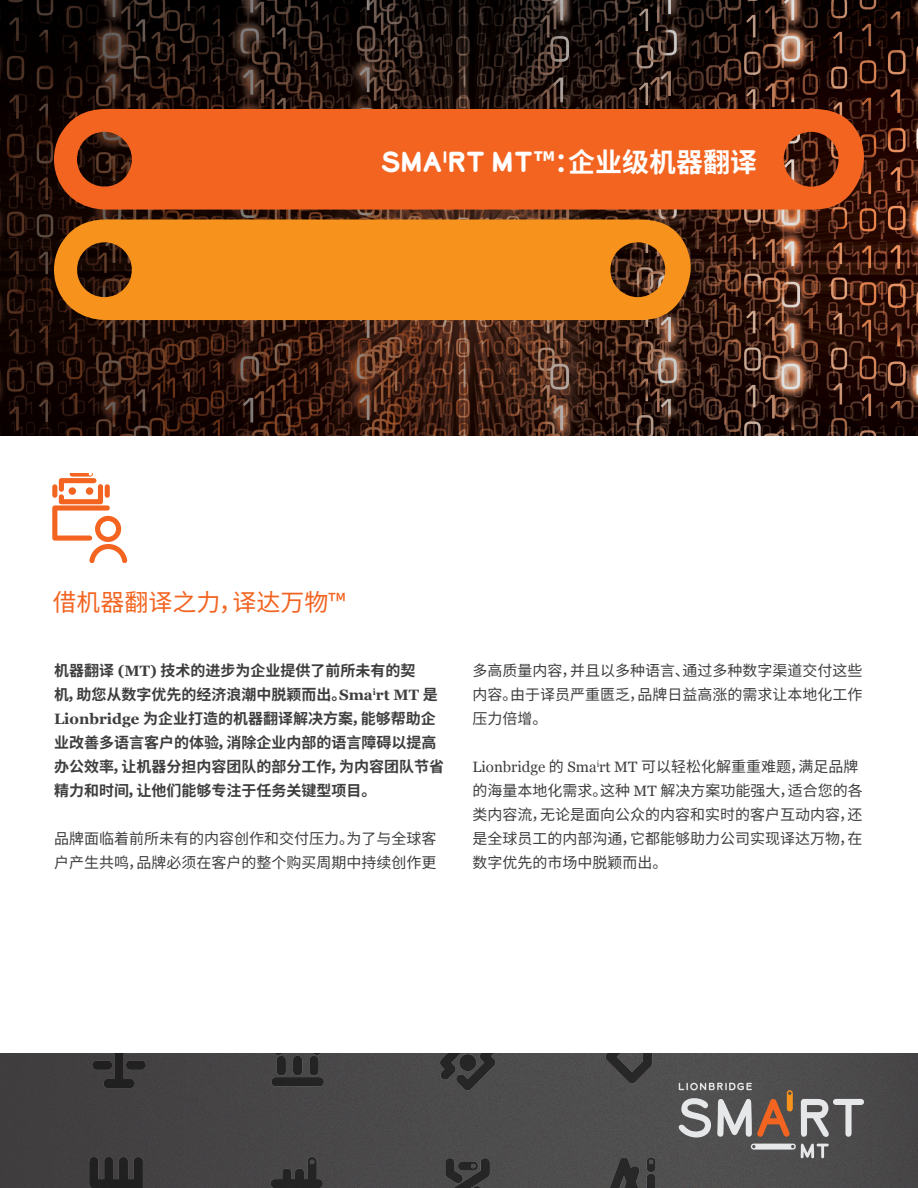
<style>
.page{position:relative;width:918px;height:1188px;background:#fff}
.page>*{position:absolute;margin:0;border:0;box-sizing:border-box;transform-origin:0 0}
.Lion_Main_Title{font:700 27px "Noto Sans CJ Ksc";color:#fff}
.Lion_Intro{font:24px "Noto Sans CJ Ksc";color:#f36421}
.Lion_Intro-2{font:15px/24px "Noto Sans CJ Ksc";color:#3e3e3f}
.Lion_Intro-3{font:700 15px/24px "Noto Sans CJ Ksc";color:#3e3e3f}
.s1{font-family:"Lionbridge Sans"}
.s2{font-family:"Georgia"}
</style>
<div class="page">
<svg style="left:0;top:0;width:918px;height:435px;background:#321b13"></svg>
<img style="left:668px;top:1053px;width:250px;height:135px">
<svg style="left:52px;top:474px;width:75px;height:89px"></svg>
<img style="left:0;top:1053px;width:668px;height:135px">
<svg style="left:54px;top:109px;width:810px;height:101px;background:#e25d1f"></svg>
<svg style="left:54px;top:220px;width:637px;height:100px;background:#e1861b"></svg>
<svg style="left:751px;top:1144px;width:78px;height:14px"></svg>
<svg style="left:801px;top:1099px;width:63px;height:38px;background:#8b8a8c"></svg>
<svg style="left:679px;top:1083px;width:114px;height:55px;background:#847770"></svg>
<p class="Lion_Main_Title" style="left:382px;top:146px;width:377px"><span class="s1">SMA</span><sup>I</sup><span class="s1">RT MT</span>™：企业级机器翻译</p>
<p class="Lion_Intro" style="left:52px;top:588px;width:295px">借机器翻译之力，译达万物™</p>
<p class="Lion_Intro-3" style="left:54px;top:659px;width:391px">机器翻译 <span class="s2">(MT)</span> 技术的进步为企业提供了前所未有的契<br>机，助您从数字优先的经济浪潮中脱颖而出。<span class="s2">Sma</span><sup>i</sup><span class="s2">rt MT</span> 是<br><span class="s2">Lionbridge</span> 为企业打造的机器翻译解决方案，能够帮助企业改善多语言客户的体验，消除企业内部的语言障碍以提高办公效率，让机器分担内容团队的部分工作，为内容团队节省精力和时间，让他们能够专注于任务关键型项目。</p>
<p class="Lion_Intro-2" style="left:54px;top:827px;width:384px">品牌面临着前所未有的内容创作和交付压力。为了与全球客户产生共鸣，品牌必须在客户的整个购买周期中持续创作更</p>
<p class="Lion_Intro-2" style="left:472px;top:659px;width:391px;text-align:justify">多高质量内容，并且以多种语言、通过多种数字渠道交付这些内容。由于译员严重匮乏，品牌日益高涨的需求让本地化工作压力倍增。</p>
<p class="Lion_Intro-2" style="left:472px;top:755px;width:392px"><span class="s2">Lionbridge</span> 的 <span class="s2">Sma</span><sup>i</sup><span class="s2">rt MT</span> 可以轻松化解重重难题，满足品牌的海量本地化需求。这种 <span class="s2">MT</span> 解决方案功能强大，适合您的各类内容流，无论是面向公众的内容和实时的客户互动内容，还是全球员工的内部沟通，它都能够助力公司实现译达万物，在数字优先的市场中脱颖而出。</p>
</div>
